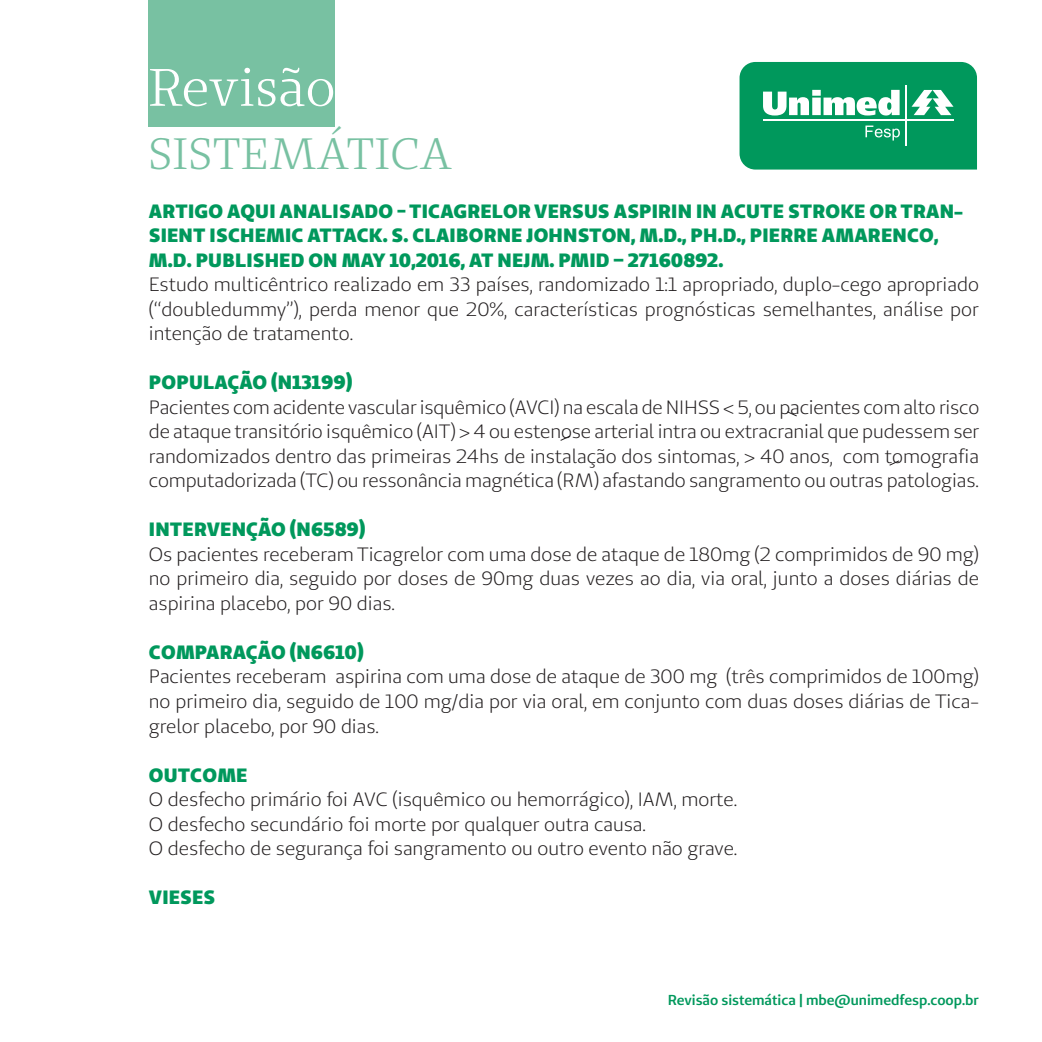
<style>
.page{position:relative;width:1042px;height:1042px;background:#fff}
.page>*{position:absolute;margin:0;border:0;box-sizing:border-box;transform-origin:0 0}
.t1{font:52.5px "Unimed Serif";color:#fff}
.t2{font:43.75px "Unimed Serif";letter-spacing:.01em;color:#78c1a2}
.Texto{font:19.25px/24.5px "Unimed Sans";color:#231f20;text-align:justify}
.Intertítulo{font:900 19.25px/24.5px "Unimed Sans";letter-spacing:.01em;color:#00985c}
.t3{font:600 14.35px "Unimed Sans";color:#00985c}
</style>
<div class="page">
<div style="left:148px;top:0;width:186px;height:127px;background:#78c1a2"></div>
<svg style="left:739px;top:62px;width:238px;height:108px;background:#24a673"></svg>
<svg style="left:560px;top:435px;width:11px;height:6px"></svg>
<svg style="left:889px;top:460px;width:11px;height:6px"></svg>
<svg style="left:787px;top:411px;width:10px;height:6px"></svg>
<h1 class="t1" style="left:148px;top:54px;width:189px">Revisão</h1>
<h2 class="t2" style="left:148px;top:126px;width:305px">SISTEMÁTICA</h2>
<p class="Intertítulo" style="left:149px;top:198px;width:815px">ARTIGO AQUI ANALISADO - TICAGRELOR VERSUS ASPIRIN IN ACUTE STROKE OR TRAN-<br>SIENT ISCHEMIC ATTACK. S. CLAIBORNE JOHNSTON, M.D., PH.D., PIERRE AMARENCO,<br>M.D. PUBLISHED ON MAY 10,2016, AT NEJM. PMID – 27160892.</p>
<p class="Texto" style="left:149px;top:272px;width:831px">Estudo multicêntrico realizado em 33 países, randomizado 1:1 apropriado, duplo-cego apropriado (“doubledummy”), perda menor que 20%, características prognósticas semelhantes, análise por intenção de tratamento.</p>
<p class="Intertítulo" style="left:149px;top:370px;width:205px">POPULAÇÃO (N13199)</p>
<p class="Texto" style="left:149px;top:395px;width:832px">Pacientes com acidente vascular isquêmico (AVCI) na escala de NIHSS &lt; 5, ou pacientes com alto risco de ataque transitório isquêmico (AIT) &gt; 4 ou estenose arterial intra ou extracranial que pudessem ser randomizados dentro das primeiras 24hs de instalação dos sintomas, &gt; 40 anos, com tomografia computadorizada (TC) ou ressonância magnética (RM) afastando sangramento ou outras patologias.</p>
<p class="Intertítulo" style="left:149px;top:517px;width:218px">INTERVENÇÃO (N6589)</p>
<p class="Texto" style="left:149px;top:542px;width:832px">Os pacientes receberam Ticagrelor com uma dose de ataque de 180mg (2 comprimidos de 90 mg) no primeiro dia, seguido por doses de 90mg duas vezes ao dia, via oral, junto a doses diárias de aspirina placebo, por 90 dias.</p>
<p class="Intertítulo" style="left:149px;top:639px;width:216px">COMPARAÇÃO (N6610)</p>
<p class="Texto" style="left:149px;top:664px;width:831px">Pacientes receberam aspirina com uma dose de ataque de 300 mg (três comprimidos de 100mg) no primeiro dia, seguido de 100 mg/dia por via oral, em conjunto com duas doses diárias de Tica&shy;grelor placebo, por 90 dias.</p>
<p class="Intertítulo" style="left:149px;top:762px;width:100px">OUTCOME</p>
<p class="Texto" style="left:149px;top:787px;width:590px">O desfecho primário foi AVC (isquêmico ou hemorrágico), IAM, morte.</p>
<p class="Texto" style="left:149px;top:811px;width:498px">O desfecho secundário foi morte por qualquer outra causa.</p>
<p class="Texto" style="left:149px;top:836px;width:590px">O desfecho de segurança foi sangramento ou outro evento não grave.</p>
<p class="Intertítulo" style="left:149px;top:884px;width:68px">VIESES</p>
<p class="t3" style="left:668px;top:990px;width:313px">Revisão sistemática | mbe@unimedfesp.coop.br</p>
</div>
